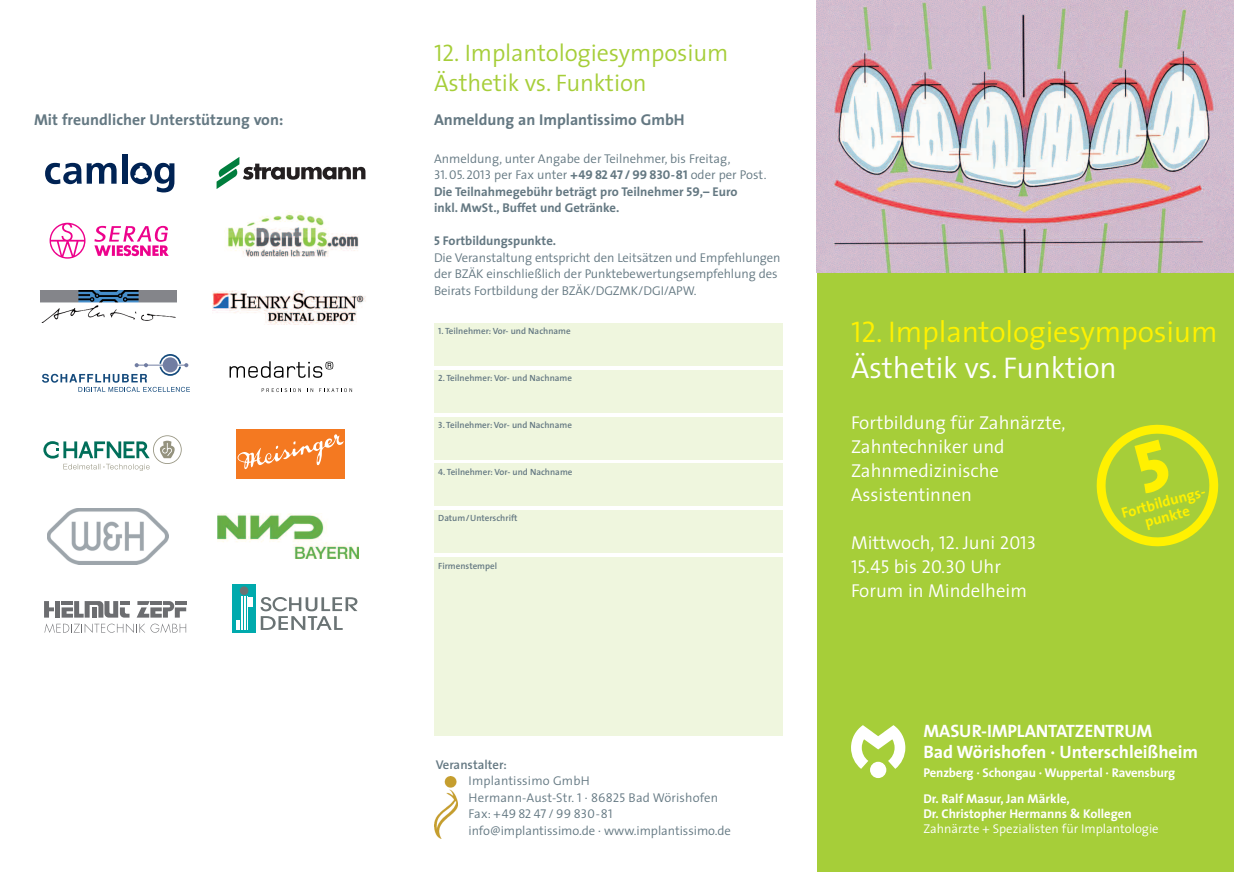
<style>
.page{position:relative;width:1234px;height:872px;background:#fff}
.page>*{position:absolute;margin:0;border:0;box-sizing:border-box;transform-origin:0 0}
.t1{font:300 30px/36px "The Sans";letter-spacing:-.005em;color:#fff101}
.t2{font:300 24px/30px "The Sans";letter-spacing:-.005em;color:#a6ce39}
.t3{font:300 18.75px/24px "The Sans";color:#fff}
.t4{font:18.75px "The Sans Semi Light Caps";color:#fff}
.t5{font:700 18px/21px "The Sans";letter-spacing:-.005em;color:#fff}
.t6{font:700 15.75px "The Sans";color:#647882}
.t7{font:700 14.85px/14.9px "The Sans";color:#fff101;text-align:center}
.t8{font:300 12.75px/16.5px "The Sans";letter-spacing:-.005em;color:#647882}
.t9{font:700 12.75px/16.5px "The Sans";color:#647882}
.t10{font:700 12.75px/25.5px "The Sans";color:#fff}
.t11{font:300 12.75px "The Sans";color:#fff}
.t12{font:12.75px "The Sans Semi Light Caps";letter-spacing:.01em;color:#647882}
.t13{font:600 12.75px "The Sans";color:#647882}
.t14{font:600 9px "The Sans";color:#647882}
.s1{font-family:"The Sans Semi Light Caps";font-weight:400}
.s2{font-weight:300}
.s3{font-family:"The Sans Bold Caps";font-weight:400}
.s4{font-weight:700}
.s5{font-family:"The Sans Semi Bold Caps";font-weight:400}
.s6{font-family:"The Sans";font-weight:300}
.s7{color:#fff}
</style>
<div class="page">
<div style="left:816px;top:257px;width:417px;height:615px;background:#a6ce39"></div>
<div style="left:434px;top:323px;width:348px;height:43px;background:#eff6de"></div>
<div style="left:434px;top:370px;width:348px;height:42px;background:#eff6de"></div>
<div style="left:434px;top:417px;width:348px;height:42px;background:#eff6de"></div>
<div style="left:434px;top:463px;width:348px;height:43px;background:#eff6de"></div>
<div style="left:434px;top:510px;width:348px;height:43px;background:#eff6de"></div>
<div style="left:434px;top:557px;width:348px;height:179px;background:#eff6de"></div>
<img style="left:816px;top:0;width:417px;height:272px">
<img style="left:40px;top:290px;width:136px;height:33px">
<svg style="left:229px;top:361px;width:104px;height:17px"></svg>
<svg style="left:262px;top:388px;width:39px;height:4px"></svg>
<svg style="left:307px;top:388px;width:6px;height:4px"></svg>
<svg style="left:319px;top:388px;width:33px;height:4px"></svg>
<svg style="left:216px;top:157px;width:149px;height:32px"></svg>
<svg style="left:42px;top:354px;width:148px;height:38px"></svg>
<svg style="left:45px;top:163px;width:72px;height:21px"></svg>
<div style="left:122px;top:154px;width:5px;height:30px;background:#002354"></div>
<svg style="left:130px;top:162px;width:44px;height:30px"></svg>
<div style="left:236px;top:429px;width:109px;height:50px;background:#f47921"></div>
<svg style="left:237px;top:434px;width:106px;height:35px"></svg>
<img style="left:225px;top:212px;width:134px;height:45px">
<img style="left:213px;top:291px;width:153px;height:34px">
<svg style="left:50px;top:223px;width:35px;height:36px"></svg>
<svg style="left:94px;top:226px;width:75px;height:30px"></svg>
<svg style="left:851px;top:725px;width:54px;height:44px"></svg>
<div style="left:869px;top:761px;width:17px;height:17px;background:#fff;border-radius:50%"></div>
<img style="left:434px;top:776px;width:24px;height:62px">
<img style="left:218px;top:513px;width:140px;height:45px">
<img style="left:48px;top:508px;width:121px;height:56px">
<svg style="left:43px;top:435px;width:139px;height:36px"></svg>
<svg style="left:137px;top:601px;width:49px;height:16px"></svg>
<div style="left:55px;top:601px;width:5px;height:16px;background:#6c6d70"></div>
<svg style="left:44px;top:601px;width:10px;height:16px"></svg>
<svg style="left:62px;top:601px;width:67px;height:16px"></svg>
<svg style="left:44px;top:623px;width:142px;height:10px"></svg>
<div style="left:232px;top:583px;width:24px;height:49px;background:#00aaad"></div>
<div style="left:240px;top:586px;width:8px;height:9px;background:#6a7374;border-radius:50%"></div>
<svg style="left:236px;top:620px;width:4px;height:10px"></svg>
<hr style="left:240px;top:597px;width:1px;height:33px;background:#fff">
<hr style="left:242px;top:597px;width:1px;height:33px;background:#fff">
<hr style="left:243px;top:597px;width:1px;height:33px;background:#fff">
<hr style="left:245px;top:597px;width:1px;height:33px;background:#fff">
<hr style="left:247px;top:597px;width:1px;height:33px;background:#fff">
<svg style="left:248px;top:597px;width:5px;height:10px"></svg>
<svg style="left:260px;top:597px;width:97px;height:33px"></svg>
<svg style="left:1096px;top:424px;width:123px;height:123px"></svg>
<p class="t6" style="left:34px;top:106px;width:251px">Mit freundlicher Unterstützung von:</p>
<h2 class="t2" style="left:434px;top:37px;width:296px"><span class="s1">12.</span> Implantologiesymposium<br>Ästhetik vs. Funktion</h2>
<p class="t6" style="left:434px;top:106px;width:252px">Anmeldung an Implantissimo GmbH</p>
<p class="t9" style="left:434px;top:150px;width:334px"><span class="s2">Anmeldung, unter Angabe der Teilnehmer, bis Freitag, </span><span class="s1">31.05.2013</span> <span class="s2">per Fax unter</span> <span class="s3">+49 82 47 / 99 830-81</span> <span class="s2">oder per Post.<br></span>Die Teilnahmegebühr beträgt pro Teilnehmer <span class="s3">59,–</span> Euro<br>inkl. MwSt., Buffet und Getränke.</p>
<p class="t8" style="left:434px;top:232px;width:348px"><span class="s3">5</span> <span class="s4">Fortbildungspunkte.<br></span>Die Veranstaltung entspricht den Leitsätzen und Empfehlungen der BZÄK einschließlich der Punktebewertungsempfehlung des Beirats Fortbildung der BZÄK/DGZMK/DGI/APW.</p>
<p class="t14" style="left:438px;top:324px;width:134px"><span class="s5">1</span>. Teilnehmer: Vor- und Nachname</p>
<p class="t14" style="left:438px;top:370px;width:135px"><span class="s5">2</span>. Teilnehmer: Vor- und Nachname</p>
<p class="t14" style="left:438px;top:417px;width:135px"><span class="s5">3</span>. Teilnehmer: Vor- und Nachname</p>
<p class="t14" style="left:438px;top:464px;width:136px"><span class="s5">4</span>. Teilnehmer: Vor- und Nachname</p>
<p class="t14" style="left:438px;top:511px;width:81px">Datum/Unterschrift</p>
<p class="t14" style="left:438px;top:558px;width:60px">Firmenstempel</p>
<p class="t13" style="left:435px;top:753px;width:73px">Veranstalter:</p>
<p class="t8" style="left:468px;top:772px;width:251px">Implantissimo GmbH<br>Hermann-Aust-Str. <span class="s1">1</span> · <span class="s1">86825</span> Bad Wörishofen</p>
<p class="t12" style="left:468px;top:803px;width:145px"><span class="s6">Fax:</span> +49 82 47 / 99 830-81</p>
<p class="t8" style="left:468px;top:821px;width:264px">info@implantissimo.de · www.implantissimo.de</p>
<h1 class="t1" style="left:850px;top:312px;width:368px"><span class="s1">12</span>. Implantologiesymposium<br><span class="s7">Ästhetik vs. Funktion</span></h1>
<h3 class="t3" style="left:850px;top:410px;width:216px">Fortbildung für Zahnärzte,<br>Zahntechniker und<br>Zahnmedizinische<br>Assistentinnen</h3>
<h3 class="t3" style="left:850px;top:530px;width:187px">Mittwoch, <span class="s1">12</span>. Juni <span class="s1">2013</span></h3>
<h3 class="t4" style="left:850px;top:551px;width:151px">15.45 <span class="s6">bis</span> 20.30 <span class="s6">Uhr</span></h3>
<h3 class="t3" style="left:850px;top:578px;width:177px">Forum in Mindelheim</h3>
<p class="t7" style="left:1119px;top:506px;width:90px;rotate:-15deg">Fortbildungs&shy;punkte</p>
<h3 class="t5" style="left:923px;top:720px;width:276px">MASUR-IMPLANTATZENTRUM<br>Bad Wörishofen · Unterschleißheim</h3>
<p class="t10" style="left:923px;top:760px;width:253px">Penzberg · Schongau · Wuppertal · Ravensburg<br>Dr. Ralf Masur, Jan Märkle,</p>
<p class="t10" style="left:923px;top:800px;width:210px">Dr. Christopher Hermanns &amp; Kollegen</p>
<p class="t11" style="left:923px;top:818px;width:237px">Zahnärzte + Spezialisten für Implantologie</p>
</div>
